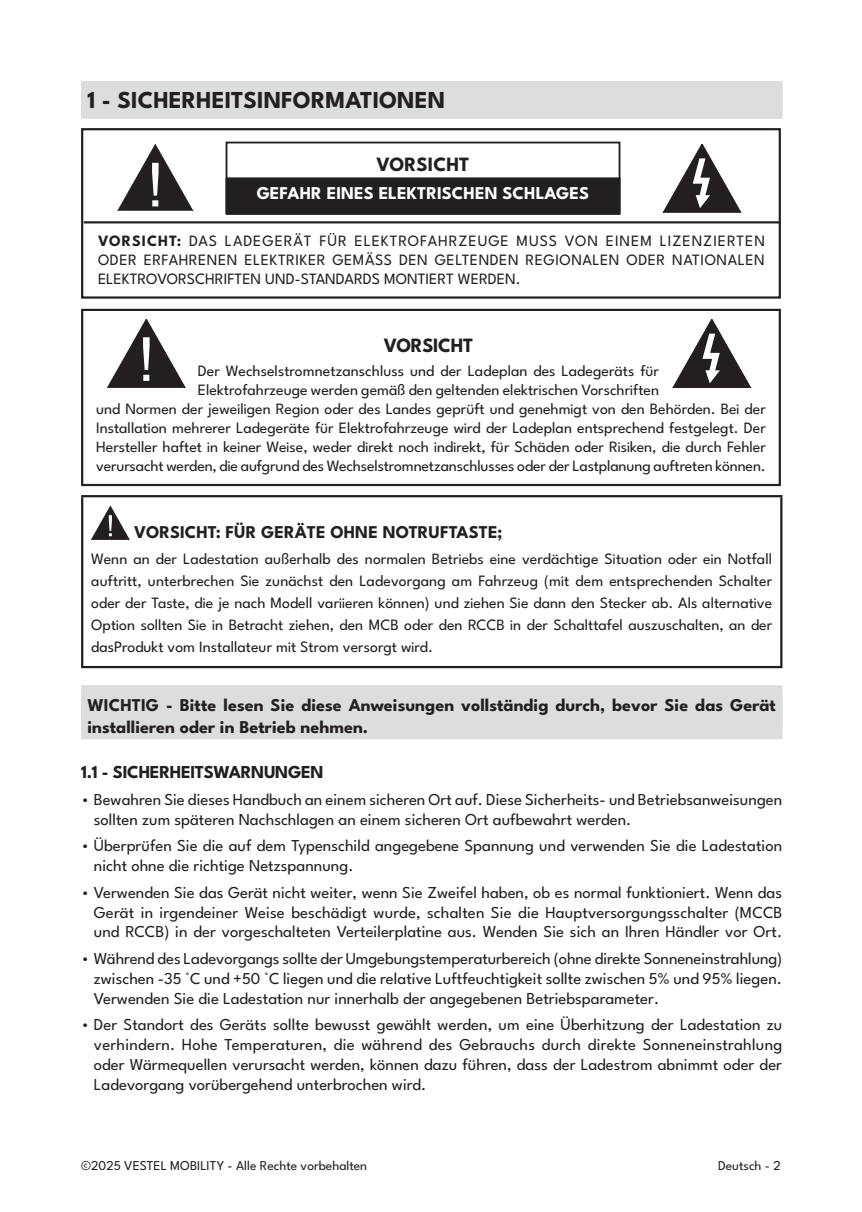
<style>
.page{position:relative;width:862px;height:1212px;background:#fff}
.page>*{position:absolute;margin:0;border:0;box-sizing:border-box;transform-origin:0 0}
.Heading_01{font:700 24.3px "League Spartan";color:#231f20}
.Body_text_bold{font:700 20.25px "League Spartan";color:#231f20}
.Body_text{font:700 20.25px "League Spartan";letter-spacing:-.02em;color:#231f20}
.Subhead_1{font:700 18.22px "League Spartan";letter-spacing:-.02em;color:#231f20}
.Heading_3_Satir_gri_dolgu{font:700 18px/21.6px "League Spartan";color:#231f20}
.Body_text_bold-2{font:700 18px "League Spartan";color:#231f20}
.Body_text_bold-3{font:700 18px "League Spartan";color:#fff}
.t1{font:16.65px/20px "League Spartan";color:#231f20;text-align:justify}
.Body_text-2{font:15.75px/18.9px "League Spartan";color:#231f20;text-align:justify}
.t2{font:13.5px "League Spartan";color:#231f20}
.s1{font-weight:700}
</style>
<div class="page">
<div style="left:81px;top:81px;width:701px;height:34px;background:#dcdddf"></div>
<div style="left:81px;top:83px;width:701px;height:36px;background:#dcdddf"></div>
<div style="left:81px;top:685px;width:701px;height:45px;background:#dcdddf"></div>
<div style="left:81px;top:694px;width:701px;height:45px;background:#dcdddf"></div>
<div style="left:81px;top:128px;width:699px;height:171px;border:2px solid #231f20"></div>
<div style="left:226px;top:178px;width:393px;height:36px;background:#231f20"></div>
<div style="left:225px;top:177px;width:395px;height:38px;border:2px solid #231f20"></div>
<div style="left:225px;top:142px;width:395px;height:71px;border:2px solid #231f20"></div>
<svg style="left:662px;top:145px;width:79px;height:68px"></svg>
<svg style="left:117px;top:144px;width:77px;height:67px"></svg>
<hr style="left:84px;top:221px;width:695px;height:2px;background:#231f20">
<div style="left:81px;top:309px;width:699px;height:177px;border:2px solid #231f20"></div>
<svg style="left:672px;top:319px;width:79px;height:69px"></svg>
<svg style="left:107px;top:319px;width:79px;height:69px"></svg>
<hr style="left:81px;top:495px;width:701px;height:2px;background:#231f20">
<hr style="left:81px;top:497px;width:2px;height:169px;background:#231f20">
<hr style="left:779px;top:497px;width:3px;height:169px;background:#231f20">
<hr style="left:81px;top:666px;width:701px;height:2px;background:#231f20">
<svg style="left:91px;top:506px;width:38px;height:34px"></svg>
<p class="Heading_01" style="left:87px;top:81px;width:359px">1 - SICHERHEITSINFORMATIONEN</p>
<p class="Body_text_bold" style="left:376px;top:149px;width:95px">VORSICHT</p>
<p class="Body_text_bold-3" style="left:256px;top:179px;width:334px">GEFAHR EINES ELEKTRISCHEN SCHLAGES</p>
<p class="Body_text-2" style="left:98px;top:230px;width:668px"><span class="s1">VORSICHT:</span> DAS LADEGERÄT FÜR ELEKTROFAHRZEUGE MUSS VON EINEM LIZENZIERTEN ODER ERFAHRENEN ELEKTRIKER GEMÄSS DEN GELTENDEN REGIONALEN ODER NATIONALEN ELEKTROVORSCHRIFTEN UND-STANDARDS MONTIERT WERDEN.</p>
<p class="Body_text" style="left:383px;top:329px;width:91px">VORSICHT</p>
<p class="Body_text-2" style="left:96px;top:360px;width:671px;text-align:center">Der Wechselstromnetzanschluss und der Ladeplan des Ladegeräts für<br>Elektrofahrzeuge werden gemäß den geltenden elektrischen Vorschriften<br>und Normen der jeweiligen Region oder des Landes geprüft und genehmigt von den Behörden. Bei der Installation mehrerer Ladegeräte für Elektrofahrzeuge wird der Ladeplan entsprechend festgelegt. Der Hersteller haftet in keiner Weise, weder direkt noch indirekt, für Schäden oder Risiken, die durch Fehler verursacht werden, die aufgrund des Wechselstromnetzanschlusses oder der Lastplanung auftreten können.</p>
<p class="Body_text_bold-2" style="left:134px;top:518px;width:370px">VORSICHT: FÜR GERÄTE OHNE NOTRUFTASTE;</p>
<p class="Body_text-2" style="left:91px;top:548px;width:682px">Wenn an der Ladestation außerhalb des normalen Betriebs eine verdächtige Situation oder ein Notfall</p>
<p class="Body_text-2" style="left:91px;top:570px;width:682px">auftritt, unterbrechen Sie zunächst den Ladevorgang am Fahrzeug (mit dem entsprechenden Schalter</p>
<p class="Body_text-2" style="left:91px;top:592px;width:682px">oder der Taste, die je nach Modell variieren können) und ziehen Sie dann den Stecker ab. Als alternative</p>
<p class="Body_text-2" style="left:91px;top:614px;width:682px">Option sollten Sie in Betracht ziehen, den MCB oder den RCCB in der Schalttafel auszuschalten, an der</p>
<p class="Body_text-2" style="left:91px;top:636px;width:343px">dasProdukt vom Installateur mit Strom versorgt wird.</p>
<p class="Heading_3_Satir_gri_dolgu" style="left:87px;top:693px;width:689px">WICHTIG - Bitte lesen Sie diese Anweisungen vollständig durch, bevor Sie das Gerät installieren oder in Betrieb nehmen.</p>
<p class="Subhead_1" style="left:81px;top:758px;width:244px">1.1 - SICHERHEITSWARNUNGEN</p>
<p class="t1" style="left:94px;top:788px;width:689px;text-indent:-13px">• Bewahren Sie dieses Handbuch an einem sicheren Ort auf. Diese Sicherheits- und Betriebsanweisungen sollten zum späteren Nachschlagen an einem sicheren Ort aufbewahrt werden.</p>
<p class="t1" style="left:94px;top:834px;width:689px;text-indent:-13px">• Überprüfen Sie die auf dem Typenschild angegebene Spannung und verwenden Sie die Ladestation nicht ohne die richtige Netzspannung.</p>
<p class="t1" style="left:94px;top:880px;width:689px;text-indent:-13px">• Verwenden Sie das Gerät nicht weiter, wenn Sie Zweifel haben, ob es normal funktioniert. Wenn das Gerät in irgendeiner Weise beschädigt wurde, schalten Sie die Hauptversorgungsschalter (MCCB und RCCB) in der vorgeschalteten Verteilerplatine aus. Wenden Sie sich an Ihren Händler vor Ort.</p>
<p class="t1" style="left:94px;top:947px;width:689px;text-indent:-13px">• Während des Ladevorgangs sollte der Umgebungstemperaturbereich (ohne direkte Sonneneinstrahlung) zwischen -35 °C und +50 °C liegen und die relative Luftfeuchtigkeit sollte zwischen 5% und 95% liegen.<br>Verwenden Sie die Ladestation nur innerhalb der angegebenen Betriebsparameter.</p>
<p class="t1" style="left:94px;top:1013px;width:689px;text-indent:-13px">• Der Standort des Geräts sollte bewusst gewählt werden, um eine Überhitzung der Ladestation zu verhindern. Hohe Temperaturen, die während des Gebrauchs durch direkte Sonneneinstrahlung oder Wärmequellen verursacht werden, können dazu führen, dass der Ladestrom abnimmt oder der Ladevorgang vorübergehend unterbrochen wird.</p>
<p class="t2" style="left:81px;top:1156px;width:287px">©2025 VESTEL MOBILITY - Alle Rechte vorbehalten</p>
<p class="t2" style="left:717px;top:1156px;width:64px">Deutsch - 2</p>
</div>
